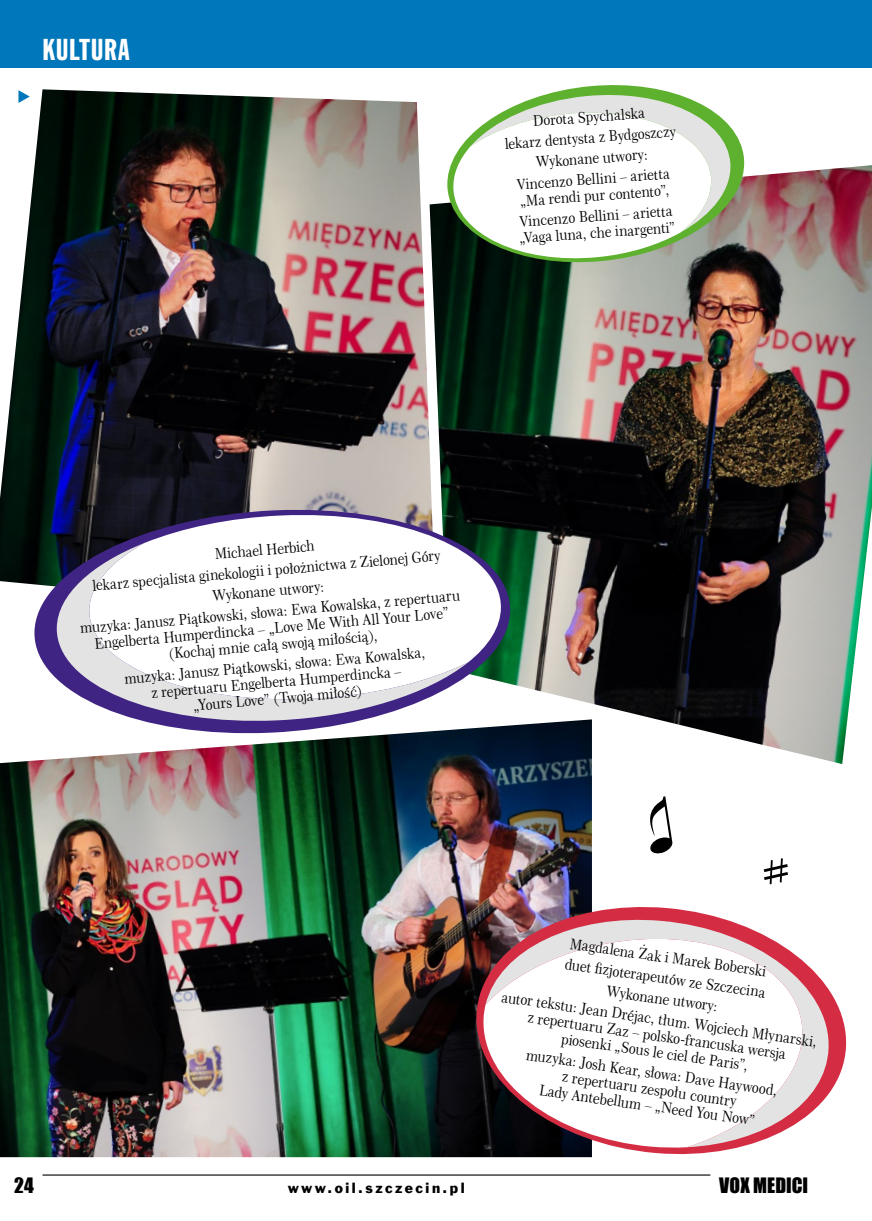
<style>
.page{position:relative;width:872px;height:1221px;background:#fff}
.page>*{position:absolute;margin:0;border:0;box-sizing:border-box;transform-origin:0 0}
.t1{font:30px "Frank Goth X Cn EU";letter-spacing:.02em;color:#fff}
.t2{font:19.5px "Impact";color:#000}
.t3{font:14.85px/20.7px "Century 751 No 2 EU";color:#000;text-align:center;scale:.91 1}
.t4{font:13.5px "Frank Goth EU";letter-spacing:.185em;color:#000}
</style>
<div class="page">
<div style="left:0;top:0;width:872px;height:68px;background:#0077ba"></div>
<hr style="left:43px;top:1174px;width:667px;height:1px;background:#000">
<img style="left:0;top:89px;width:429px;height:496px">
<img style="left:0;top:738px;width:592px;height:419px">
<img style="left:429px;top:165px;width:443px;height:599px">
<svg style="left:473px;top:899px;width:374px;height:259px"></svg>
<svg style="left:485px;top:913px;width:346px;height:234px"></svg>
<svg style="left:480px;top:928px;width:325px;height:219px"></svg>
<svg style="left:444px;top:85px;width:303px;height:184px"></svg>
<svg style="left:452px;top:89px;width:280px;height:175px"></svg>
<svg style="left:34px;top:504px;width:477px;height:234px"></svg>
<svg style="left:56px;top:543px;width:412px;height:183px"></svg>
<svg style="left:89px;top:510px;width:412px;height:194px"></svg>
<svg style="left:650px;top:796px;width:23px;height:58px"></svg>
<svg style="left:763px;top:858px;width:25px;height:26px"></svg>
<svg style="left:18px;top:90px;width:12px;height:13px"></svg>
<h1 class="t1" style="left:43px;top:31px;width:89px">KULTURA</h1>
<p class="t3" style="left:503px;top:113px;width:190px;rotate:-4deg">Dorota Spychalska<br>lekarz dentysta z Bydgoszczy<br>Wykonane utwory:<br>Vincenzo Bellini – arietta</p>
<p class="t3" style="left:517px;top:190px;width:170px;text-align:left;rotate:-4deg">„Ma rendi pur contento”,<br>Vincenzo Bellini – arietta</p>
<p class="t3" style="left:519px;top:228px;width:173px;rotate:-4deg">„Vaga luna, che inargenti”</p>
<p class="t3" style="left:74px;top:556px;width:420px;rotate:-5deg">Michael Herbich<br>lekarz specjalista ginekologii i położnictwa z Zielonej Góry Wykonane utwory:<br>muzyka: Janusz Piątkowski, słowa: Ewa Kowalska, z repertuaru</p>
<p class="t3" style="left:94px;top:635px;width:392px;line-height:16.5px;rotate:-5deg">Engelberta Humperdincka – „Love Me With All Your Love” (Kochaj mnie całą swoją miłością),</p>
<p class="t3" style="left:124px;top:670px;width:333px;line-height:16.5px;rotate:-5deg">muzyka: Janusz Piątkowski, słowa: Ewa Kowalska, z repertuaru Engelberta Humperdincka –<br>„Yours Love” (Twoja miłość)</p>
<p class="t3" style="left:512px;top:925px;width:351px;rotate:8deg">Magdalena Żak i Marek Boberski<br>duet fi zjoterapeutów ze Szczecina<br>Wykonane utwory:<br>autor tekstu: Jean Dréjac, tłum. Wojciech Młynarski,</p>
<p class="t3" style="left:529px;top:1009px;width:288px;line-height:16.5px;rotate:8deg">z repertuaru Zaz – polsko-francuska wersja piosenki „Sous le ciel de Paris”,</p>
<p class="t3" style="left:527px;top:1046px;width:280px;line-height:16.5px;rotate:8deg">muzyka: Josh Kear, słowa: Dave Haywood, z repertuaru zespołu country<br>Lady Antebellum – „Need You Now”</p>
<h2 class="t2" style="left:14px;top:1169px;width:21px">24</h2>
<p class="t4" style="left:288px;top:1179px;width:178px">www.oil.szczecin.pl</p>
<h2 class="t2" style="left:719px;top:1169px;width:90px">VOX MEDICI</h2>
</div>
